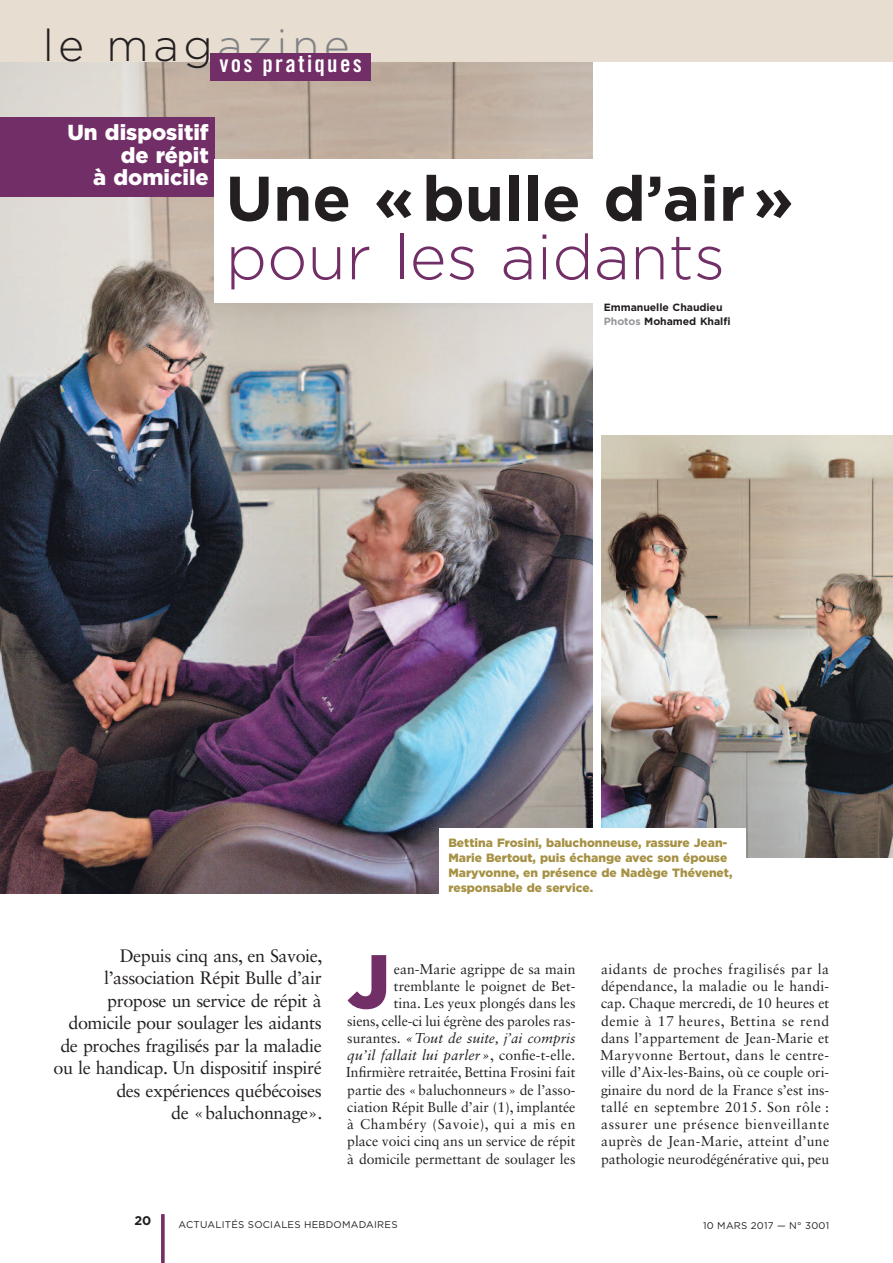
<style>
.page{position:relative;width:893px;height:1263px;background:#fff}
.page>*{position:absolute;margin:0;border:0;box-sizing:border-box;transform-origin:0 0}
.t1{font:900 76.2px "Gotham";color:#722e66}
.t2{font:700 63px "Gotham";color:#231f20}
.t3{font:300 63px "Gotham";color:#722e66}
.t4{font:23.4px "Trade Gothic LT Std Bd Cn 20";letter-spacing:.1em;color:#fff}
.t5{font:900 21.75px/22.5px "Gotham";color:#fff;text-align:right}
.t6{font:18px/22.5px "Sabon LT Std";letter-spacing:-.025em;color:#231f20;text-align:right}
.t7{font:14.25px/17.2px "Sabon LT Std";color:#231f20;text-align:right}
.t8{font:700 12.6px "Gotham";color:#231f20}
.t9{font:900 12px/15px "Gotham";color:#a69144}
.t10{font:700 10.5px/13.5px "Gotham";letter-spacing:-.005em;color:#231f20}
.t11{font:9.75px "Gotham";letter-spacing:.025em;color:#231f20}
.s1{color:#939598}
.s2{font-style:italic}
</style>
<div class="page">
<img style="left:0;top:62px;width:592px;height:831px">
<svg style="left:161px;top:1214px;width:4px;height:49px"></svg>
<div style="left:0;top:0;width:893px;height:62px;background:#e7ddd1"></div>
<div style="left:210px;top:54px;width:161px;height:27px;background:#722e66"></div>
<div style="left:0;top:117px;width:215px;height:80px;background:#722e66"></div>
<div style="left:215px;top:160px;width:614px;height:143px;background:#fff"></div>
<img style="left:601px;top:435px;width:292px;height:423px">
<div style="left:439px;top:828px;width:307px;height:76px;background:#fff"></div>
<h3 class="t4" style="left:43px;top:55px;width:321px"><sup>le</sup> <sup>mag</sup><sup>a</sup>vos<sup>z</sup>pr<sup>i</sup>a<sup>n</sup>tiq<sup>e</sup>ues</h3>
<h3 class="t5" style="left:67px;top:123px;width:143px">Un dispositif de répit<br>à domicile</h3>
<h2 class="t2" style="left:226px;top:177px;width:570px">Une «bulle d’air»</h2>
<h2 class="t3" style="left:226px;top:235px;width:501px">pour les aidants</h2>
<p class="t10" style="left:604px;top:302px;width:128px">Emmanuelle Chaudieu<br><span class="s1">Photos</span> Mohamed Khalfi</p>
<p class="t9" style="left:448px;top:836px;width:286px">Bettina Frosini, baluchonneuse, rassure Jean-Marie Bertout, puis échange avec son épouse Maryvonne, en présence de Nadège Thévenet, responsable de service.</p>
<p class="t6" style="left:53px;top:946px;width:270px">Depuis cinq ans, en Savoie, l’association Répit Bulle d’air propose un service de répit à domicile pour soulager les aidants de proches fragilisés par la maladie ou le handicap. Un dispositif inspiré des expériences québécoises<br>de «baluchonnage».</p>
<h1 class="t1" style="left:347px;top:955px;width:44px">J</h1>
<p class="t7" style="left:346px;top:961px;width:231px">ean-Marie agrippe de sa main tremblante le poignet de Bet-<br>tina. Les yeux plongés dans les<br>siens, celle-ci lui égrène des paroles ras&shy;surantes. <span class="s2">«Tout de suite, j’ai compris qu’il fallait lui parler»</span>, confie-t-elle.<br>Infirmière retraitée, Bettina Frosini fait partie des «baluchonneurs» de l’asso&shy;ciation Répit Bulle d’air (1), implantée à Chambéry (Savoie), qui a mis en place voici cinq ans un service de répit à domicile permettant de soulager les</p>
<p class="t7" style="left:600px;top:961px;width:231px;text-align:justify">aidants de proches fragilisés par la dépendance, la maladie ou le handi&shy;cap. Chaque mercredi, de 10 heures et demie à 17 heures, Bettina se rend dans l’appartement de Jean-Marie et Maryvonne Bertout, dans le centre&shy;ville d’Aix-les-Bains, où ce couple ori&shy;ginaire du nord de la France s’est ins&shy;tallé en septembre 2015. Son rôle : assurer une présence bienveillante auprès de Jean-Marie, atteint d’une pathologie neurodégénérative qui, peu</p>
<p class="t8" style="left:134px;top:1216px;width:18px">20</p>
<p class="t11" style="left:179px;top:1221px;width:220px">ACTUALITÉS SOCIALES HEBDOMADAIRES</p>
<p class="t11" style="left:703px;top:1222px;width:128px">10 MARS 2017 — N° 3001</p>
</div>
